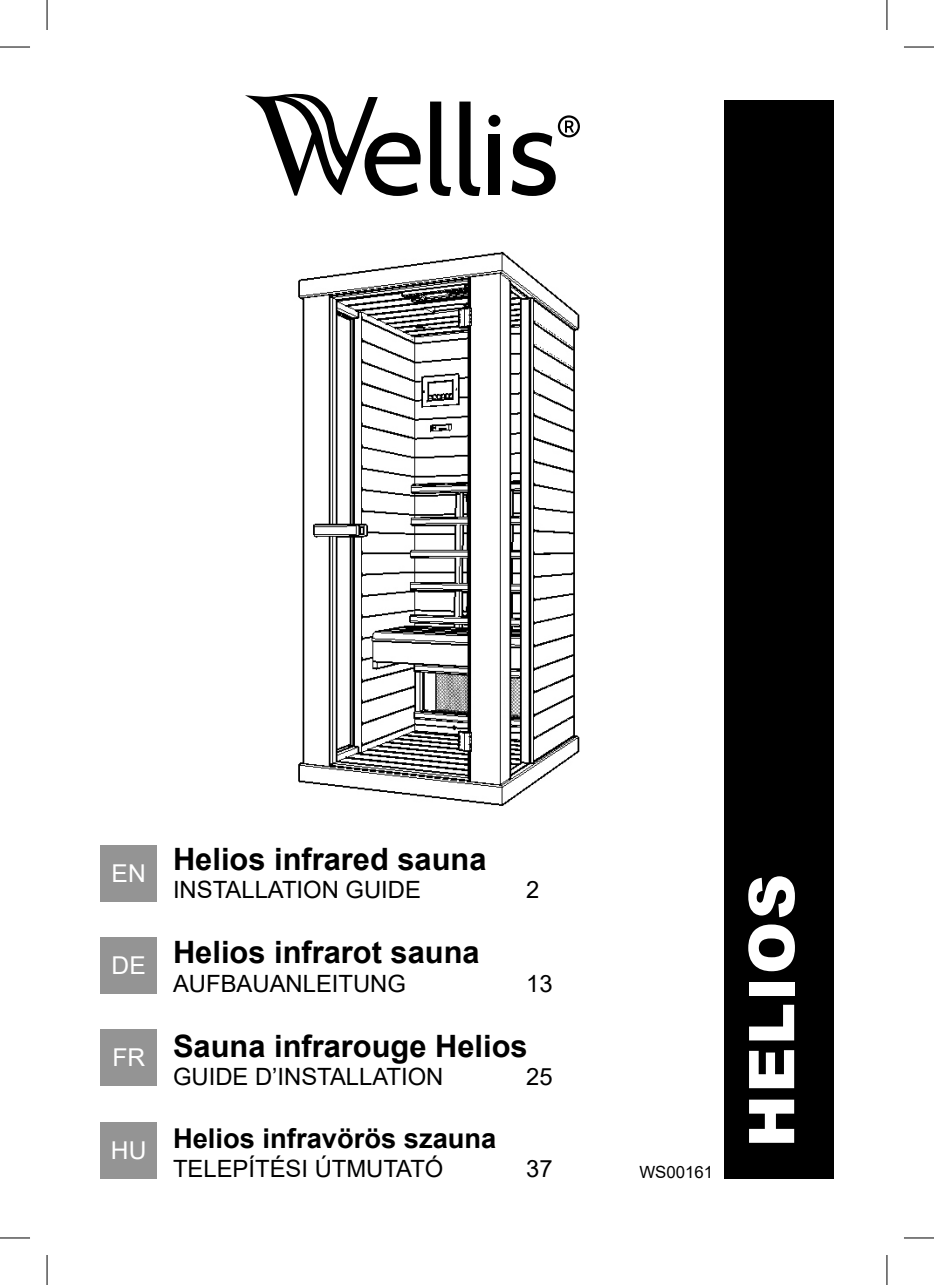
<style>
.page{position:relative;width:934px;height:1285px;background:#fff}
.page>*{position:absolute;margin:0;border:0;box-sizing:border-box;transform-origin:0 0}
.t1{font:900 63px "Arial";letter-spacing:.035em;color:#fff}
.t2{font:700 30.8px "Arial";color:#000}
.t3{font:700 27.2px "Arial";color:#000}
.t4{font:24.6px "Arial";color:#fff}
.t5{font:23.8px "Arial";color:#000}
.t6{font:16.8px "Arial";color:#000}
</style>
<div class="page">
<div style="left:100px;top:844px;width:57px;height:57px;background:#949494"></div>
<div style="left:100px;top:936px;width:57px;height:57px;background:#949494"></div>
<div style="left:100px;top:1028px;width:57px;height:57px;background:#949494"></div>
<div style="left:100px;top:1121px;width:57px;height:57px;background:#949494"></div>
<div style="left:724px;top:100px;width:109px;height:1078px;background:#000"></div>
<div style="left:488px;top:115px;width:12px;height:12px;background:#000;border-radius:50%"></div>
<svg style="left:430px;top:102px;width:21px;height:94px"></svg>
<svg style="left:459px;top:102px;width:21px;height:94px"></svg>
<div style="left:488px;top:134px;width:12px;height:61px;background:#000"></div>
<svg style="left:511px;top:115px;width:68px;height:81px"></svg>
<svg style="left:245px;top:93px;width:175px;height:103px"></svg>
<img style="left:298px;top:251px;width:282px;height:555px">
<hr style="left:0;top:47px;width:30px;height:1px;background:#000">
<hr style="left:903px;top:47px;width:30px;height:1px;background:#000">
<hr style="left:0;top:1237px;width:30px;height:1px;background:#000">
<hr style="left:903px;top:1237px;width:30px;height:1px;background:#000">
<hr style="left:47px;top:0;width:1px;height:30px;background:#000">
<hr style="left:47px;top:1255px;width:1px;height:30px;background:#000">
<hr style="left:886px;top:0;width:1px;height:30px;background:#000">
<hr style="left:886px;top:1255px;width:1px;height:30px;background:#000">
<p class="t4" style="left:112px;top:856px;width:36px">EN</p>
<p class="t4" style="left:112px;top:948px;width:36px">DE</p>
<p class="t4" style="left:112px;top:1040px;width:34px">FR</p>
<p class="t4" style="left:111px;top:1133px;width:37px">HU</p>
<p class="t2" style="left:173px;top:837px;width:315px">Helios infrared sauna</p>
<p class="t5" style="left:173px;top:873px;width:249px">INSTALLATION GUIDE</p>
<p class="t5" style="left:526px;top:873px;width:15px">2</p>
<p class="t2" style="left:173px;top:930px;width:308px">Helios infrarot sauna</p>
<p class="t5" style="left:173px;top:967px;width:234px">AUFBAUANLEITUNG</p>
<p class="t5" style="left:526px;top:967px;width:28px">13</p>
<p class="t2" style="left:173px;top:1024px;width:356px">Sauna infrarouge Helios</p>
<p class="t5" style="left:173px;top:1060px;width:272px">GUIDE D’INSTALLATION</p>
<p class="t5" style="left:526px;top:1060px;width:28px">25</p>
<p class="t3" style="left:173px;top:1119px;width:325px">Helios infravörös szauna</p>
<p class="t5" style="left:173px;top:1152px;width:272px">TELEPÍTÉSI ÚTMUTATÓ</p>
<p class="t5" style="left:526px;top:1152px;width:28px">37</p>
<p class="t6" style="left:639px;top:1161px;width:75px">WS00161</p>
<h1 class="t1" style="left:725px;top:1147px;width:275px;rotate:-90deg">Helios</h1>
</div>
